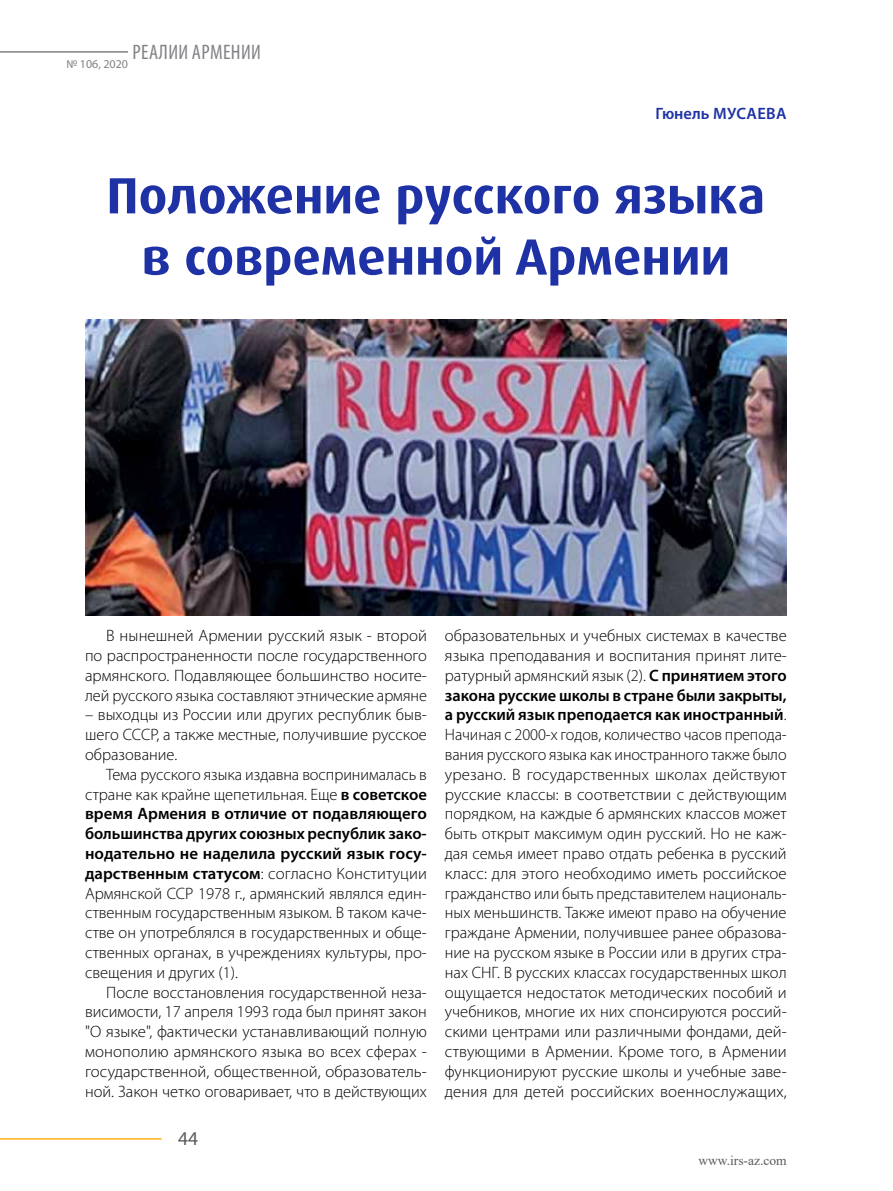
<style>
.page{position:relative;width:893px;height:1191px;background:#fff}
.page>*{position:absolute;margin:0;border:0;box-sizing:border-box;transform-origin:0 0}
.t1{font:700 51px/61.2px "Dax Pro";color:#1e32a5;text-align:center}
.t2{font:condensed 21px "Myriad Pro";letter-spacing:.02em;color:#808285}
.t3{font:19.5px "Myriad Pro";color:#58595b}
.t4{font:300 16.5px/19.8px "Myriad Pro";color:#000;text-align:justify}
.t5{font:600 16.5px "Myriad Pro";letter-spacing:.005em;color:#1e32a5}
.t6{font:13.5px "Times New Roman";color:#58595b}
.s1{font-weight:600}
</style>
<div class="page">
<hr style="left:0;top:51px;width:128px;height:2px;background:#808285">
<hr style="left:0;top:1138px;width:162px;height:1px;background:#fcaf17">
<img style="left:85px;top:319px;width:702px;height:296px">
<p class="t2" style="left:66px;top:39px;width:196px"><sub>№</sub> <sub>106,</sub> <sub>2020</sub> РЕАЛИИ АРМЕНИИ</p>
<p class="t5" style="left:656px;top:103px;width:132px">Гюнель МУСАЕВА</p>
<h1 class="t1" style="left:106px;top:165px;width:660px">Положение русского языка в современной Армении</h1>
<p class="t4" style="left:85px;top:625px;width:343px;text-indent:21px">В нынешней Армении русский язык - второй по распространенности после государственного армянского. Подавляющее большинство носите&shy;лей русского языка составляют этнические армяне</p>
<p class="t4" style="left:85px;top:705px;width:343px">– выходцы из России или других республик быв&shy;шего СССР, а также местные, получившие русское образование.</p>
<p class="t4" style="left:85px;top:764px;width:343px;text-indent:21px">Тема русского языка издавна воспринималась в стране как крайне щепетильная. Еще <span class="s1">в советское время Армения в отличие от подавляющего большинства других союзных республик зако&shy;нодательно не наделила русский язык госу&shy;дарственным статусом</span>: согласно Конституции Армянской ССР 1978 г., армянский являлся един&shy;ственным государственным языком. В таком каче&shy;стве он употреблялся в государственных и обще&shy;ственных органах, в учреждениях культуры, про&shy;свещения и других (1).</p>
<p class="t4" style="left:85px;top:982px;width:343px;text-indent:21px">После восстановления государственной неза&shy;висимости, 17 апреля 1993 года был принят закон "О языке", фактически устанавливающий полную монополию армянского языка во всех сферах - государственной, общественной, образователь&shy;ной. Закон четко оговаривает, что в действующих</p>
<p class="t3" style="left:178px;top:1126px;width:22px">44</p>
<p class="t4" style="left:445px;top:625px;width:343px">образовательных и учебных системах в качестве языка преподавания и воспитания принят лите&shy;ратурный армянский язык (2). <span class="s1">С принятием этого закона русские школы в стране были закрыты, а русский язык преподается как иностранный</span>.<br>Начиная с 2000-х годов, количество часов препода&shy;вания русского языка как иностранного также было урезано. В государственных школах действуют русские классы: в соответствии с действующим порядком, на каждые 6 армянских классов может быть открыт максимум один русский. Но не каж&shy;дая семья имеет право отдать ребенка в русский класс: для этого необходимо иметь российское гражданство или быть представителем националь&shy;ных меньшинств. Также имеют право на обучение граждане Армении, получившее ранее образова&shy;ние на русском языке в России или в других стра&shy;нах СНГ. В русских классах государственных школ ощущается недостаток методических пособий и учебников, многие их них спонсируются россий&shy;скими центрами или различными фондами, дей&shy;ствующими в Армении. Кроме того, в Армении функционируют русские школы и учебные заве&shy;дения для детей российских военнослужащих,</p>
<p class="t6" style="left:698px;top:1150px;width:90px">www.irs-az.com</p>
</div>
